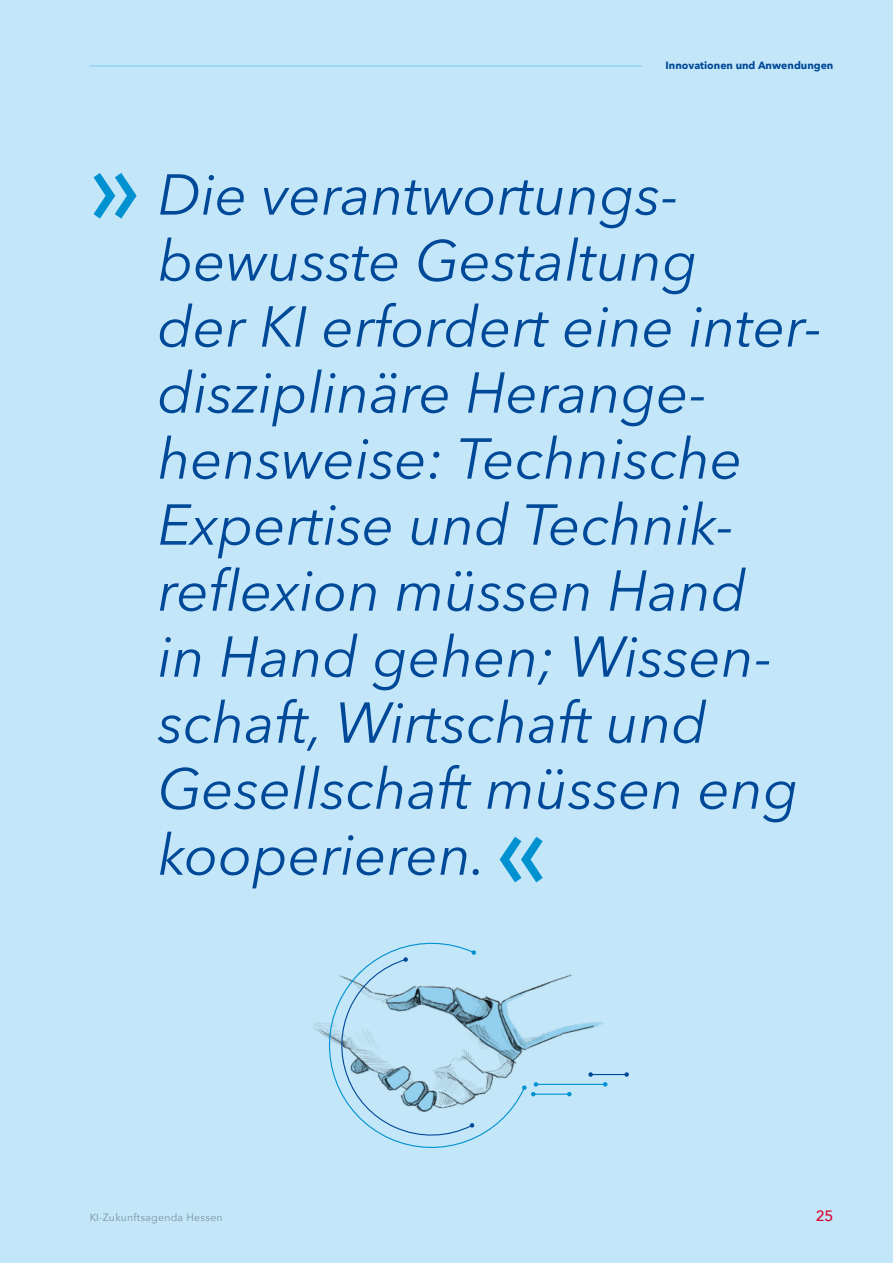
<style>
.page{position:relative;width:893px;height:1263px;background:#c3e7f8}
.page>*{position:absolute;margin:0;border:0;box-sizing:border-box;transform-origin:0 0}
.t1{font:italic 57px/66px "Avenir Next";color:#004999}
.t2{font:500 15px "Avenir Next";color:#dd0029}
.t3{font:700 10.5px "Avenir Next";color:#004999}
.t4{font:10.5px "Avenir Next";letter-spacing:.025em;color:#a0a3a4}
</style>
<div class="page">
<svg style="left:500px;top:837px;width:43px;height:45px;background:#73c4e8"></svg>
<svg style="left:94px;top:173px;width:43px;height:46px;background:#75c4e8"></svg>
<hr style="left:90px;top:66px;width:552px;height:1px;background:#79caf0">
<div style="left:264px;top:954px;width:361px;height:13px;background:#c3e7f8"></div>
<div style="left:264px;top:967px;width:361px;height:185px;background:#c3e7f8"></div>
<svg style="left:314px;top:929px;width:212px;height:234px;background:#b8def0"></svg>
<svg style="left:328px;top:950px;width:148px;height:190px;background:#b1d8ea"></svg>
<hr style="left:536px;top:1084px;width:69px;height:1px;background:#0091d1">
<svg style="left:603px;top:1082px;width:4px;height:4px"></svg>
<hr style="left:533px;top:1093px;width:36px;height:2px;background:#0091d1">
<svg style="left:567px;top:1092px;width:5px;height:4px"></svg>
<svg style="left:522px;top:1082px;width:16px;height:14px"></svg>
<hr style="left:591px;top:1074px;width:36px;height:1px;background:#004999">
<svg style="left:624px;top:1072px;width:5px;height:5px"></svg>
<svg style="left:588px;top:1072px;width:5px;height:5px"></svg>
<h2 class="t3" style="left:666px;top:56px;width:169px">Innovationen und Anwendungen</h2>
<p class="t1" style="left:158px;top:159px;width:666px">Die verantwortungs&shy;bewusste Gestaltung<br>der KI erfordert eine inter&shy;disziplinäre Herange&shy;hensweise: Technische<br>Expertise und Technik&shy;reflexion müssen Hand<br>in Hand gehen; Wissen&shy;schaft, Wirtschaft und<br>Gesellschaft müssen eng kooperieren.</p>
<p class="t4" style="left:89px;top:1208px;width:135px">KI-Zukunftsagenda Hessen</p>
<p class="t2" style="left:816px;top:1203px;width:19px">25</p>
</div>
